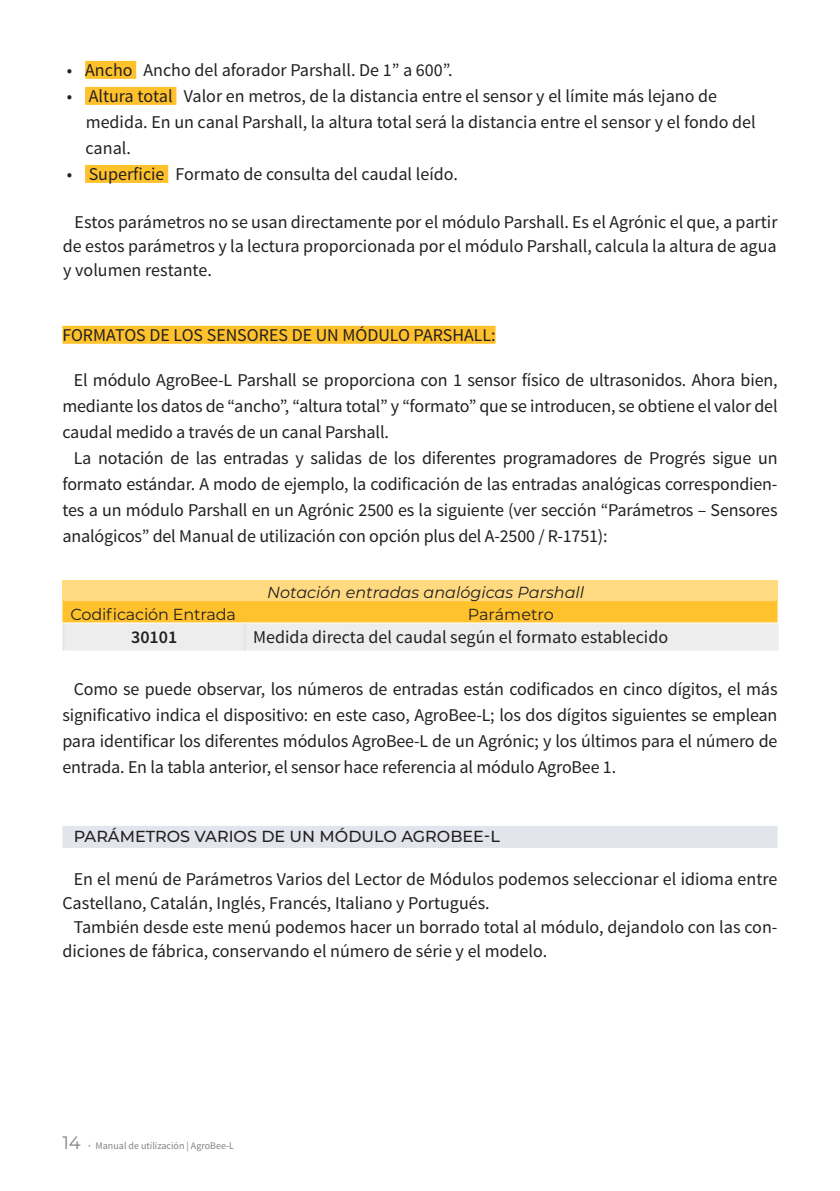
<style>
.page{position:relative;width:840px;height:1191px;background:#fff}
.page>*{position:absolute;margin:0;border:0;box-sizing:border-box;transform-origin:0 0}
.t1{font:18px/26px "Source Sans Pro";color:#231f20;text-align:justify}
.t2{font:600 18px "Source Sans Pro";color:#231f20}
.t3{font:500 16px "Montserrat";color:#231f20}
.t4{font:italic 16px "Montserrat";color:#231f20}
.t5{font:16px "Montserrat";letter-spacing:-.01em;color:#231f20}
.t6{font:10px "Source Sans Pro";color:#808285}
.s1{font-family:"Montserrat";font-size:18px}
.s2{font-weight:600}
</style>
<div class="page">
<div style="left:85px;top:61px;width:51px;height:18px;background:#ffc22c"></div>
<div style="left:85px;top:87px;width:91px;height:18px;background:#ffc22c"></div>
<div style="left:85px;top:165px;width:83px;height:18px;background:#ffc22c"></div>
<div style="left:62px;top:326px;width:433px;height:18px;background:#ffc22c"></div>
<div style="left:62px;top:580px;width:715px;height:21px;background:#ffda81"></div>
<svg style="left:62px;top:601px;width:716px;height:49px;background:#f5da99"></svg>
<hr style="left:62px;top:623px;width:2px;height:27px;background:#e5e6e8">
<hr style="left:244px;top:623px;width:2px;height:27px;background:#e5e6e8">
<div style="left:62px;top:826px;width:715px;height:22px;background:#e3e5ed"></div>
<p class="t1" style="left:67px;top:57px;width:387px">• Ancho Ancho del aforador Parshall. De 1” a 600”.</p>
<p class="t1" style="left:86px;top:83px;width:671px;text-align:left;text-indent:-19px">• Altura total Valor en metros, de la distancia entre el sensor y el límite más lejano de medida. En un canal Parshall, la altura total será la distancia entre el sensor y el fondo del canal.</p>
<p class="t1" style="left:67px;top:161px;width:392px">• Superficie Formato de consulta del caudal leído.</p>
<p class="t1" style="left:63px;top:210px;width:715px;line-height:24px;text-indent:12px">Estos parámetros no se usan directamente por el módulo Parshall. Es el Agrónic el que, a partir de estos parámetros y la lectura proporcionada por el módulo Parshall, calcula la altura de agua y volumen restante.</p>
<p class="t1" style="left:62px;top:322px;width:434px">FORMATOS DE LOS SENSORES DE UN MÓDULO PARSHALL:</p>
<p class="t1" style="left:62px;top:367px;width:716px;text-indent:11px">El módulo AgroBee-L Parshall se proporciona con 1 sensor físico de ultrasonidos. Ahora bien, mediante los datos de “ancho”, “altura total” y “formato” que se introducen, se obtiene el valor del caudal medido a través de un canal Parshall.</p>
<p class="t1" style="left:62px;top:445px;width:716px;text-indent:11px">La notación de las entradas y salidas de los diferentes programadores de Progrés sigue un formato estándar. A modo de ejemplo, la codificación de las entradas analógicas correspondien&shy;tes a un módulo Parshall en un Agrónic 2500 es la siguiente (ver sección “Parámetros – Sensores analógicos” del Manual de utilización con opción plus del A-2500 / R-1751):</p>
<p class="t4" style="left:267px;top:582px;width:318px">Notación entradas analógicas Parshall</p>
<p class="t5" style="left:70px;top:603px;width:167px">Codificación Entrada</p>
<p class="t5" style="left:467px;top:603px;width:87px">Parámetro</p>
<p class="t2" style="left:131px;top:625px;width:48px">30101</p>
<p class="t1" style="left:253px;top:624px;width:416px">Medida directa del caudal según el formato establecido</p>
<p class="t1" style="left:62px;top:676px;width:716px;text-indent:11px">Como se puede observar, los números de entradas están codificados en cinco dígitos, el más significativo indica el dispositivo: en este caso, AgroBee-L; los dos dígitos siguientes se emplean para identificar los diferentes módulos AgroBee-L de un Agrónic; y los últimos para el número de entrada. En la tabla anterior, el sensor hace referencia al módulo AgroBee 1.</p>
<p class="t3" style="left:74px;top:825px;width:427px">PARÁMETROS VARIOS DE UN MÓDULO AGROBEE-L</p>
<p class="t1" style="left:62px;top:867px;width:716px;line-height:24px;text-indent:11px">En el menú de Parámetros Varios del Lector de Módulos podemos seleccionar el idioma entre<br>Castellano, Catalán, Inglés, Francés, Italiano y Portugués.</p>
<p class="t1" style="left:62px;top:915px;width:716px;line-height:24px;text-indent:11px">También desde este menú podemos hacer un borrado total al módulo, dejandolo con las con&shy;diciones de fábrica, conservando el número de série y el modelo.</p>
<p class="t6" style="left:62px;top:1139px;width:173px"><span class="s1">14</span> <span class="s2">·</span> Manual de utilización | AgroBee-L</p>
</div>
